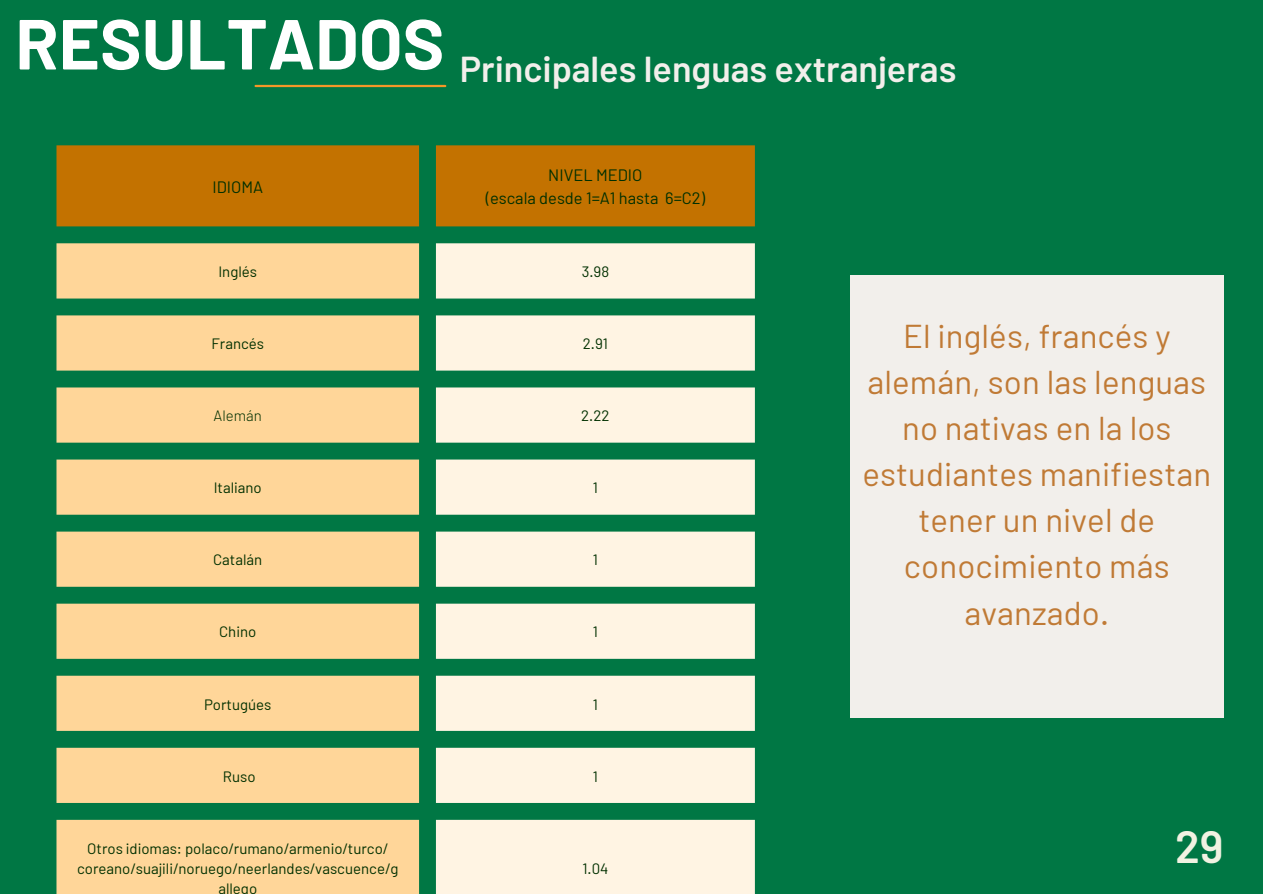
<style>
.page{position:relative;width:1263px;height:894px;background:#fff}
.page>*{position:absolute;margin:0;border:0;box-sizing:border-box;transform-origin:0 0}
.t1{font:700 70.65px "Barlow";color:#fff}
.t2{font:600 45px "Barlow";color:#f1f2e2}
.t3{font:600 36px "Barlow";color:#f2efeb}
.t4{font:33px/46.2px "Barlow";letter-spacing:.005em;color:#c07a35;text-align:center}
.t5{font:16.5px "Barlow";color:#003000}
.t6{font:15px/20.2px "Barlow";color:#003000;text-align:center}
.t7{font:300 15px "Barlow";color:#003000}
</style>
<div class="page">
<div style="left:0;top:0;width:1263px;height:893px;background:#074"></div>
<hr style="left:256px;top:85px;width:189px;height:2px;background:#f49728">
<div style="left:56px;top:145px;width:699px;height:81px;background:#c37200"></div>
<svg style="left:56px;top:243px;width:363px;height:650px;fill:#ffd699"></svg>
<svg style="left:436px;top:243px;width:319px;height:650px;fill:#fff4e3"></svg>
<div style="left:850px;top:275px;width:374px;height:442px;background:#f2efeb"></div>
<h1 class="t1" style="left:15px;top:-1px;width:431px">RESULTADOS</h1>
<p class="t3" style="left:460px;top:46px;width:498px">Principales lenguas extranjeras</p>
<h2 class="t5" style="left:212px;top:176px;width:52px">IDIOMA</h2>
<p class="t5" style="left:548px;top:165px;width:96px">NIVEL MEDIO</p>
<p class="t5" style="left:486px;top:187px;width:221px">(escala desde 1=A1 hasta 6=C2)</p>
<p class="t6" style="left:218px;top:261px;width:40px">Inglés</p>
<p class="t6" style="left:582px;top:261px;width:29px">3.98</p>
<p class="t6" style="left:211px;top:333px;width:54px">Francés</p>
<p class="t6" style="left:583px;top:333px;width:27px">2.91</p>
<p class="t7" style="left:214px;top:406px;width:50px">Alemán</p>
<p class="t6" style="left:581px;top:405px;width:30px">2.22</p>
<p class="t6" style="left:214px;top:477px;width:50px">Italiano</p>
<p class="t6" style="left:593px;top:477px;width:7px">1</p>
<p class="t6" style="left:213px;top:549px;width:51px">Catalán</p>
<p class="t6" style="left:593px;top:549px;width:7px">1</p>
<p class="t6" style="left:219px;top:621px;width:39px">Chino</p>
<p class="t6" style="left:593px;top:621px;width:7px">1</p>
<p class="t6" style="left:204px;top:693px;width:69px">Portugúes</p>
<p class="t6" style="left:593px;top:693px;width:7px">1</p>
<p class="t6" style="left:223px;top:765px;width:34px">Ruso</p>
<p class="t6" style="left:593px;top:765px;width:7px">1</p>
<p class="t6" style="left:87px;top:837px;width:302px">Otros idiomas: polaco/rumano/armenio/turco/</p>
<p class="t6" style="left:77px;top:857px;width:323px">coreano/suajili/noruego/neerlandes/vascuence/g allego</p>
<p class="t6" style="left:582px;top:857px;width:28px">1.04</p>
<p class="t4" style="left:862px;top:311px;width:350px">El inglés, francés y alemán, son las lenguas no nativas en la los estudiantes manifiestan tener un nivel de conocimiento más avanzado.</p>
<p class="t2" style="left:1175px;top:817px;width:50px">29</p>
</div>
